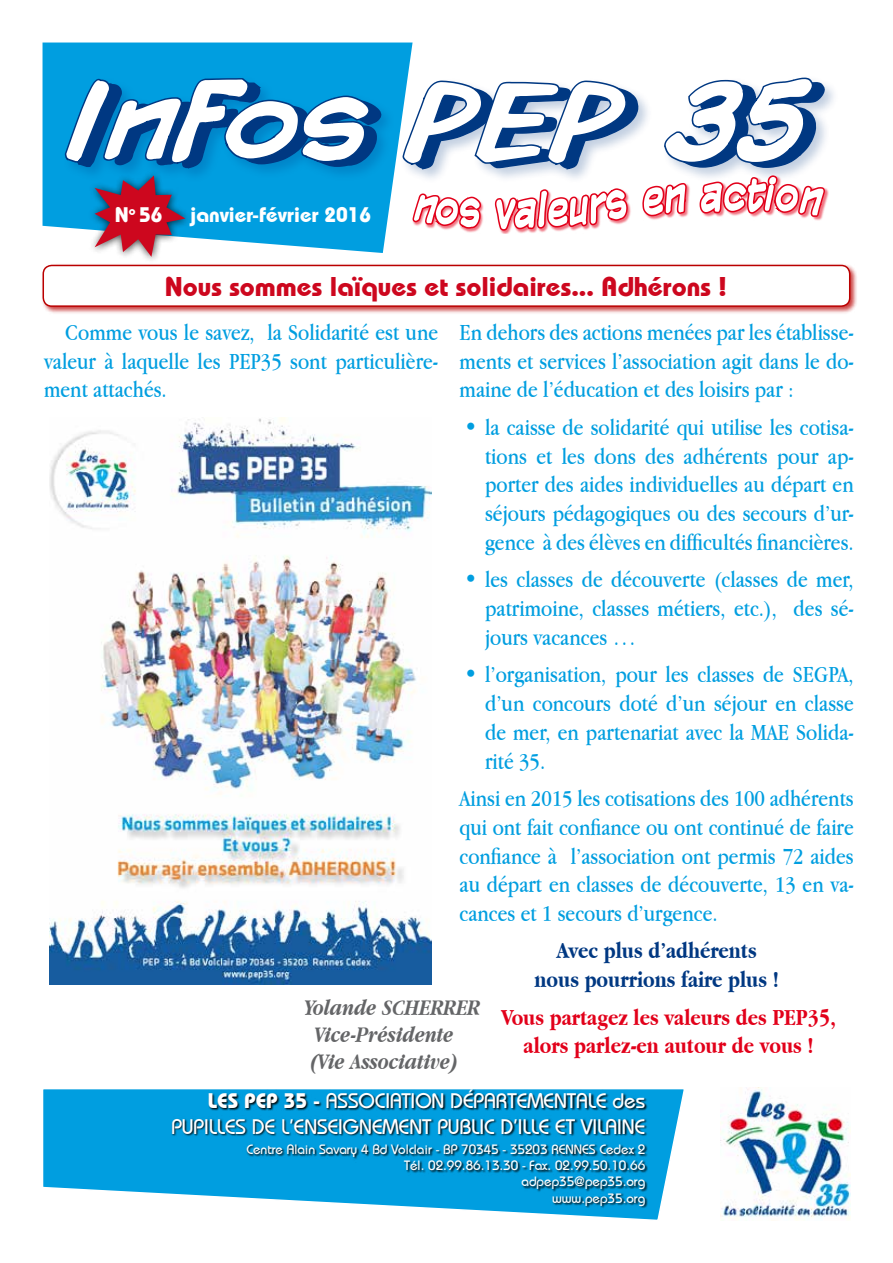
<style>
.page{position:relative;width:893px;height:1263px;background:#fff}
.page>*{position:absolute;margin:0;border:0;box-sizing:border-box;transform-origin:0 0}
.t1{font:700 27px "Bahamas";color:#cd071e}
.t2{font:24px/28.8px "Apple Garamond";color:#009ee0;text-align:justify}
.t3{font:700 24px/28.8px "Apple Garamond";color:#e2001a;text-align:center}
.t4{font:700 24px/28.8px "Apple Garamond";color:#003882;text-align:center}
.t5{font:italic 700 23.25px/27px "Apple Garamond";color:#646567}
.t6{font:21px/25.2px "Bahamas Plain";color:#fff;text-align:right}
.t7{font:700 21px "Bahamas";color:#fff}
.t8{font:13.5px/16.2px "Bahamas Plain";color:#fff;text-align:right}
.s1{font-family:"Bahamas";font-weight:700}
</style>
<div class="page">
<img style="left:720px;top:1088px;width:130px;height:133px">
<svg style="left:43px;top:43px;width:370px;height:210px;background:#21aae4"></svg>
<div style="left:62px;top:75px;width:777px;height:109px;background:#003882;opacity:.24"></div>
<svg style="left:61px;top:77px;width:755px;height:93px"></svg>
<svg style="left:410px;top:102px;width:417px;height:151px"></svg>
<svg style="left:414px;top:177px;width:409px;height:52px"></svg>
<svg style="left:43px;top:1089px;width:641px;height:131px"></svg>
<svg style="left:171px;top:1089px;width:477px;height:119px;background:#098bc2"></svg>
<div style="left:88px;top:170px;width:105px;height:95px;background:#000;opacity:.75"></div>
<svg style="left:95px;top:175px;width:90px;height:82px;background:#925c7a"></svg>
<div style="left:41px;top:263px;width:817px;height:51px;background:#ba0000;opacity:.75"></div>
<div style="left:43px;top:265px;width:807px;height:41px;background:#fff;border-radius:9px"></div>
<div style="left:43px;top:265px;width:807px;height:42px;border:2px solid #ba0000;border-radius:9px"></div>
<img style="left:50px;top:417px;width:382px;height:567px">
<p class="t7" style="left:115px;top:202px;width:49px">N<sup>o</sup> 56</p>
<p class="t7" style="left:191px;top:202px;width:182px">janvier-février 2016</p>
<p class="t1" style="left:165px;top:269px;width:564px">Nous sommes laïques et solidaires... Adhérons !</p>
<p class="t2" style="left:44px;top:317px;width:396px;text-indent:21px">Comme vous le savez, la Solidarité est une valeur à laquelle les PEP35 sont particulière&shy;ment attachés.</p>
<p class="t2" style="left:460px;top:317px;width:396px">En dehors des actions menées par les établisse&shy;ments et services l’association agit dans le do&shy;maine de l’éducation et des loisirs par :</p>
<p class="t2" style="left:485px;top:412px;width:370px;text-indent:-21px">• la caisse de solidarité qui utilise les cotisa&shy;tions et les dons des adhérents pour ap&shy;porter des aides individuelles au départ en séjours pédagogiques ou des secours d’ur&shy;gence à des élèves en difficultés financières.</p>
<p class="t2" style="left:485px;top:565px;width:370px;text-indent:-21px">• les classes de découverte (classes de mer, patrimoine, classes métiers, etc.), des sé&shy;jours vacances …</p>
<p class="t2" style="left:485px;top:660px;width:370px;text-indent:-21px">• l’organisation, pour les classes de SEGPA, d’un concours doté d’un séjour en classe de mer, en partenariat avec la MAE Solida&shy;rité 35.</p>
<p class="t2" style="left:460px;top:783px;width:396px">Ainsi en 2015 les cotisations des 100 adhérents qui ont fait confiance ou ont continué de faire confiance à l’association ont permis 72 aides au départ en classes de découverte, 13 en va&shy;cances et 1 secours d’urgence.</p>
<p class="t4" style="left:534px;top:936px;width:246px">Avec plus d’adhérents nous pourrions faire plus !</p>
<p class="t3" style="left:501px;top:1002px;width:336px">Vous partagez les valeurs des PEP35, alors parlez-en autour de vous !</p>
<p class="t5" style="left:305px;top:993px;width:177px">Yolande SCHERRER<br>Vice-Présidente (Vie Associative)</p>
<p class="t6" style="left:171px;top:1088px;width:475px"><span class="s1">LES PEP 35 -</span> ASSOCIATION DÉPARTEMENTALE des<br>PUPILLES DE L’ENSEIGNEMENT PUBLIC D’ILLE ET VILAINE</p>
<p class="t8" style="left:246px;top:1141px;width:400px">Centre Alain Savary 4 Bd Volclair - BP 70345 - 35203 RENNES Cedex 2<br>Tél. 02.99.86.13.30 - Fax. 02.99.50.10.66<br>adpep35@pep35.org<br>www.pep35.org</p>
</div>
